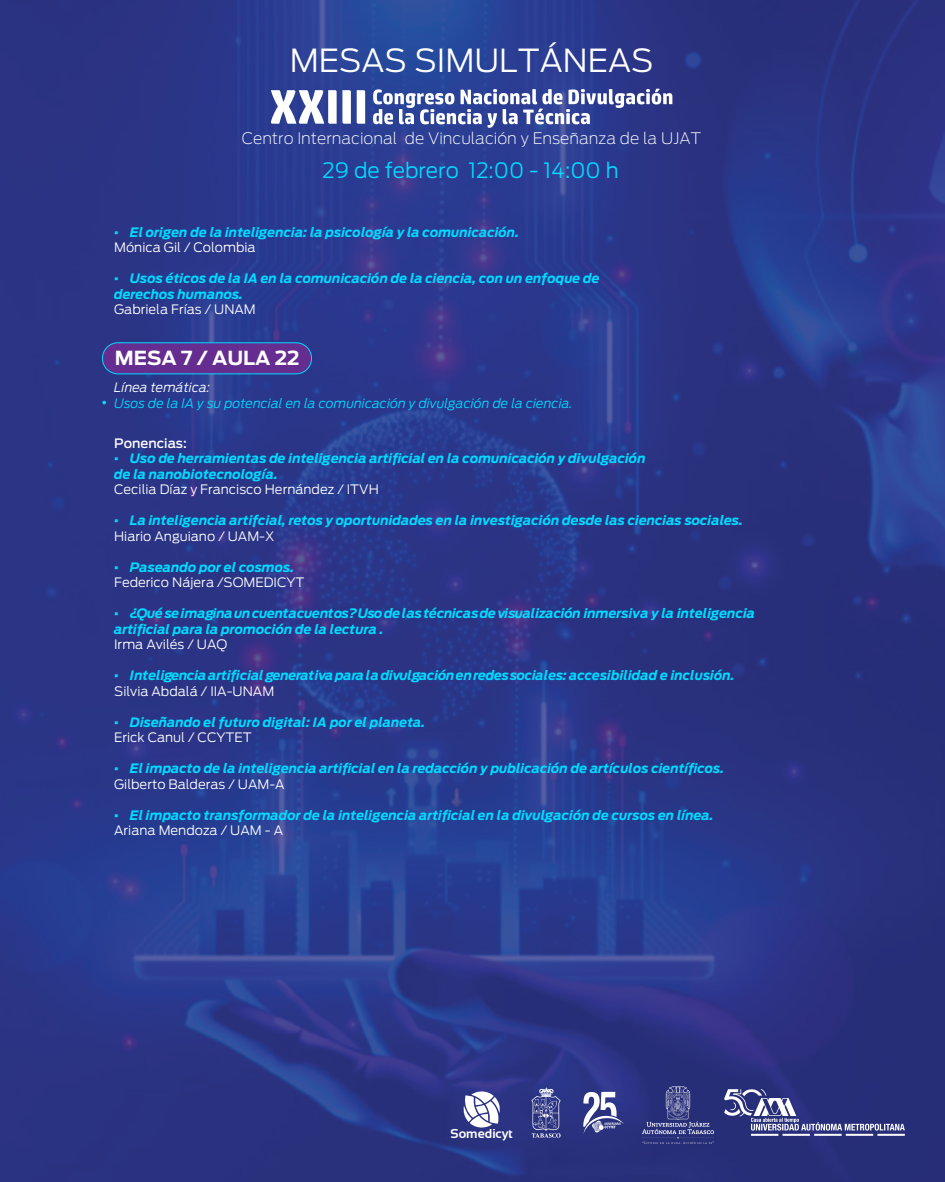
<style>
.page{position:relative;width:945px;height:1182px;background:#fff}
.page>*{position:absolute;margin:0;border:0;box-sizing:border-box;transform-origin:0 0}
.t1{font:300 31.59px "Antenna";color:#fff}
.t2{font:300 21px "Antenna";color:#00dbff}
.t3{font:700 19.25px "Antenna";color:#fff}
.t4{font:200 15.75px "Antenna";color:#fff}
.t5{font:italic 700 12.95px/15.5px "Antenna";color:#00dbff}
.t6{font:300 12.95px/15.5px "Antenna";color:#fff}
.t7{font:italic 300 12.95px "Antenna";color:#00dbff}
.t8{font:italic 300 12.95px "Antenna";color:#fff}
.t9{font:500 12.95px "Antenna";color:#fff}
.t10{font:700 12.95px "Sansation";color:#fff}
.s1{font-family:"Times New Roman";font-weight:400;font-style:normal}
.s2{font-weight:300;font-style:normal;color:#fff}
.s3{font-family:"Times New Roman";font-weight:400;color:#00dbff}
.s4{font-weight:700;font-style:italic;color:#00dbff}
</style>
<div class="page">
<img style="left:0;top:1px;width:945px;height:1180px">
<img style="left:578px;top:1085px;width:49px;height:54px">
<img style="left:522px;top:1081px;width:48px;height:62px">
<img style="left:725px;top:1089px;width:180px;height:46px">
<img style="left:642px;top:1086px;width:71px;height:56px">
<svg style="left:463px;top:1089px;width:37px;height:38px"></svg>
<svg style="left:271px;top:90px;width:94px;height:34px"></svg>
<svg style="left:373px;top:89px;width:299px;height:39px"></svg>
<div style="left:102px;top:343px;width:210px;height:31px;background:#662d91;border-radius:16px"></div>
<div style="left:102px;top:342px;width:210px;height:32px;border:1px solid #00dbff;border-radius:16px"></div>
<svg style="left:102px;top:400px;width:4px;height:4px"></svg>
<h1 class="t1" style="left:290px;top:41px;width:365px">MESAS SIMULTÁNEAS</h1>
<p class="t4" style="left:242px;top:129px;width:461px">Centro Internacional de Vinculación y Enseñanza de la UJAT</p>
<h2 class="t2" style="left:323px;top:158px;width:297px">29 de febrero 12:00 - 14:00 h</h2>
<p class="t5" style="left:114px;top:224px;width:406px"><span class="s1">▪</span> El origen de la inteligencia: la psicología y la comunicación.<br><span class="s2">Mónica Gil / Colombia</span></p>
<p class="t5" style="left:114px;top:271px;width:487px"><span class="s1">▪</span> Usos éticos de la IA en la comunicación de la ciencia, con un enfoque de derechos humanos.</p>
<p class="t6" style="left:114px;top:302px;width:143px">Gabriela Frías / UNAM</p>
<h3 class="t3" style="left:115px;top:346px;width:186px">MESA 7 / AULA 22</h3>
<p class="t8" style="left:114px;top:379px;width:98px">Línea temática:</p>
<p class="t7" style="left:114px;top:395px;width:460px">Usos de la IA y su potencial en la comunicación y divulgación de la ciencia.</p>
<p class="t9" style="left:114px;top:435px;width:74px">Ponencias:</p>
<p class="t5" style="left:114px;top:451px;width:533px"><span class="s1">▪</span> Uso de herramientas de inteligencia artificial en la comunicación y divulgación de la nanobiotecnología.</p>
<p class="t6" style="left:114px;top:482px;width:266px">Cecilia Díaz y Francisco Hernández / ITVH</p>
<p class="t5" style="left:114px;top:513px;width:630px"><span class="s1">▪</span> La inteligencia artifcial, retos y oportunidades en la investigación desde las ciencias sociales.<br><span class="s2">Hiario Anguiano / UAM-X</span></p>
<p class="t6" style="left:114px;top:559px;width:192px"><span class="s3">▪</span> <span class="s4">Paseando por el cosmos.<br></span>Federico Nájera /SOMEDICYT</p>
<p class="t5" style="left:114px;top:606px;width:642px"><span class="s1">▪</span> ¿Quéseimaginauncuentacuentos?Usodelastécnicasdevisualización inmersiva y la inteligencia artificial para la promoción de la lectura .</p>
<p class="t6" style="left:114px;top:637px;width:115px">Irma Avilés / UAQ</p>
<p class="t5" style="left:114px;top:668px;width:622px"><span class="s1">▪</span> Inteligenciaartificial generativaparaladivulgaciónenredessociales: accesibilidad e inclusión.<br><span class="s2">Silvia Abdalá / IIA-UNAM</span></p>
<p class="t5" style="left:114px;top:714px;width:313px"><span class="s1">▪</span> Diseñando el futuro digital: IA por el planeta.<br><span class="s2">Erick Canul / CCYTET</span></p>
<p class="t5" style="left:114px;top:761px;width:612px"><span class="s1">▪</span> El impacto de la inteligencia artificial en la redacción y publicación de artículos científicos.<br><span class="s2">Gilberto Balderas / UAM-A</span></p>
<p class="t5" style="left:114px;top:807px;width:601px"><span class="s1">▪</span> El impacto transformador de la inteligencia artificial en la divulgación de cursos en línea.<br><span class="s2">Ariana Mendoza / UAM - A</span></p>
<p class="t10" style="left:451px;top:1126px;width:64px">Somedicyt</p>
</div>
